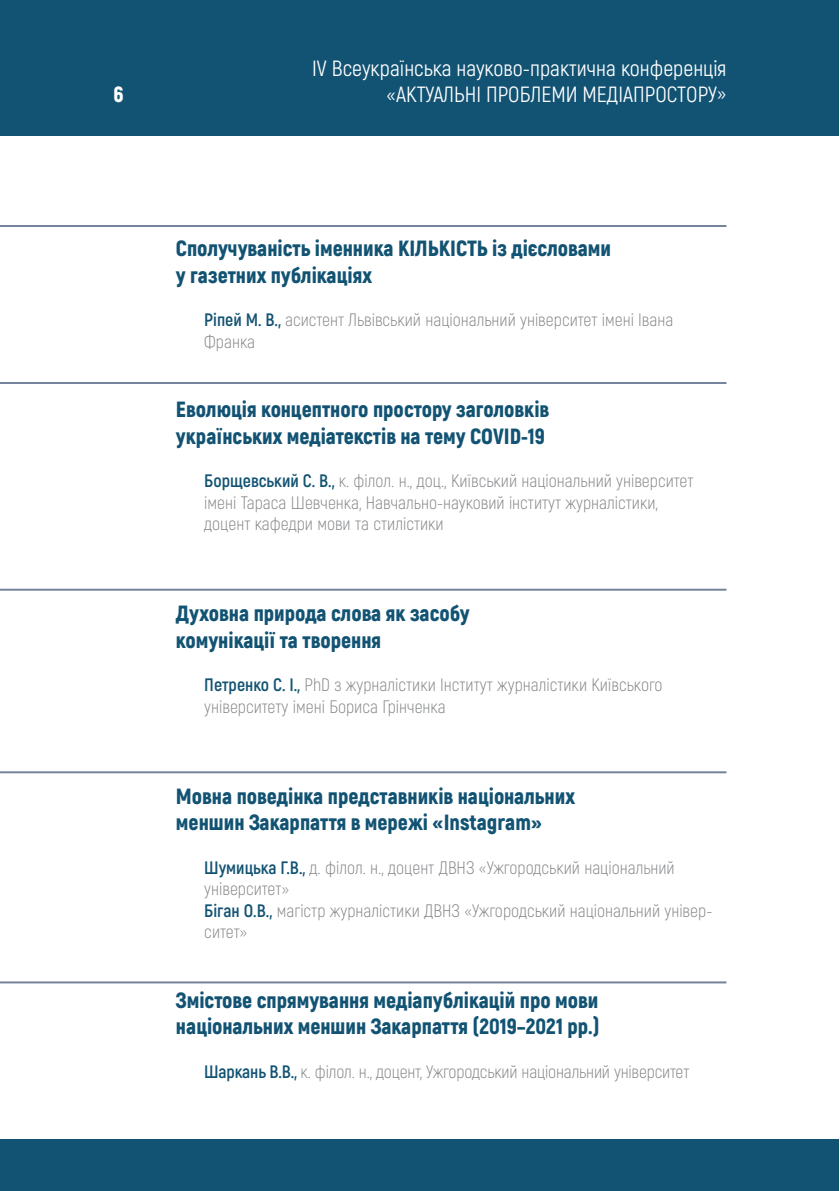
<style>
.page{position:relative;width:840px;height:1191px;background:#fff}
.page>*{position:absolute;margin:0;border:0;box-sizing:border-box;transform-origin:0 0}
.zagolovok{font:900 22px/26.4px "Akrobat";color:#125373}
.t1{font:22px "Akrobat";color:#fff}
.t2{font:900 22px "Akrobat";color:#fff}
.avtor{font:300 18px/21.6px "Akrobat";color:#808285}
.s1{font-weight:700;color:#125373}
</style>
<div class="page">
<div style="left:0;top:0;width:838px;height:136px;background:#125373"></div>
<div style="left:0;top:1140px;width:838px;height:51px;background:#125373"></div>
<hr style="left:0;top:225px;width:726px;height:2px;background:#75839b">
<hr style="left:0;top:382px;width:726px;height:2px;background:#75839b">
<hr style="left:0;top:588px;width:726px;height:2px;background:#75839b">
<hr style="left:0;top:771px;width:726px;height:2px;background:#75839b">
<hr style="left:0;top:981px;width:726px;height:2px;background:#75839b">
<p class="t1" style="left:312px;top:55px;width:415px">ІV Всеукраїнська науково-практична конференція</p>
<p class="t2" style="left:113px;top:80px;width:12px">6</p>
<p class="t1" style="left:386px;top:81px;width:341px">«АКТУАЛЬНІ ПРОБЛЕМИ МЕДІАПРОСТОРУ»</p>
<p class="zagolovok" style="left:176px;top:235px;width:436px">Сполучуваність іменника КІЛЬКІСТЬ із дієсловами у газетних публікаціях</p>
<p class="avtor" style="left:204px;top:309px;width:470px"><span class="s1">Ріпей М. В.,</span> асистент Львівський національний університет імені Івана<br>Франка</p>
<p class="zagolovok" style="left:176px;top:396px;width:374px">Еволюція концептного простору заголовків українських медіатекстів на тему COVID-19</p>
<p class="avtor" style="left:204px;top:470px;width:490px"><span class="s1">Борщевський С. В.,</span> к. філол. н., доц., Київський національний університет імені Тараса Шевченка, Навчально-науковий інститут журналістики, доцент кафедри мови та стилістики</p>
<p class="zagolovok" style="left:176px;top:600px;width:295px">Духовна природа слова як засобу комунікації та творення</p>
<p class="avtor" style="left:204px;top:674px;width:459px"><span class="s1">Петренко С. І.,</span> PhD з журналістики Інститут журналістики Київського університету імені Бориса Грінченка</p>
<p class="zagolovok" style="left:176px;top:783px;width:400px">Мовна поведінка представників національних меншин Закарпаття в мережі «Instagram»</p>
<p class="avtor" style="left:204px;top:856px;width:471px"><span class="s1">Шумицька Г.В.,</span> д. філол. н., доцент ДВНЗ «Ужгородський національний університет»</p>
<p class="avtor" style="left:204px;top:899px;width:509px"><span class="s1">Біган О.В.,</span> магістр журналістики ДВНЗ «Ужгородський національний універ&shy;ситет»</p>
<p class="zagolovok" style="left:176px;top:987px;width:425px">Змістове спрямування медіапублікацій про мови національних меншин Закарпаття (2019–2021 рр.)</p>
<p class="avtor" style="left:204px;top:1060px;width:486px"><span class="s1">Шаркань В.В.,</span> к. філол. н., доцент, Ужгородський національний університет</p>
</div>
